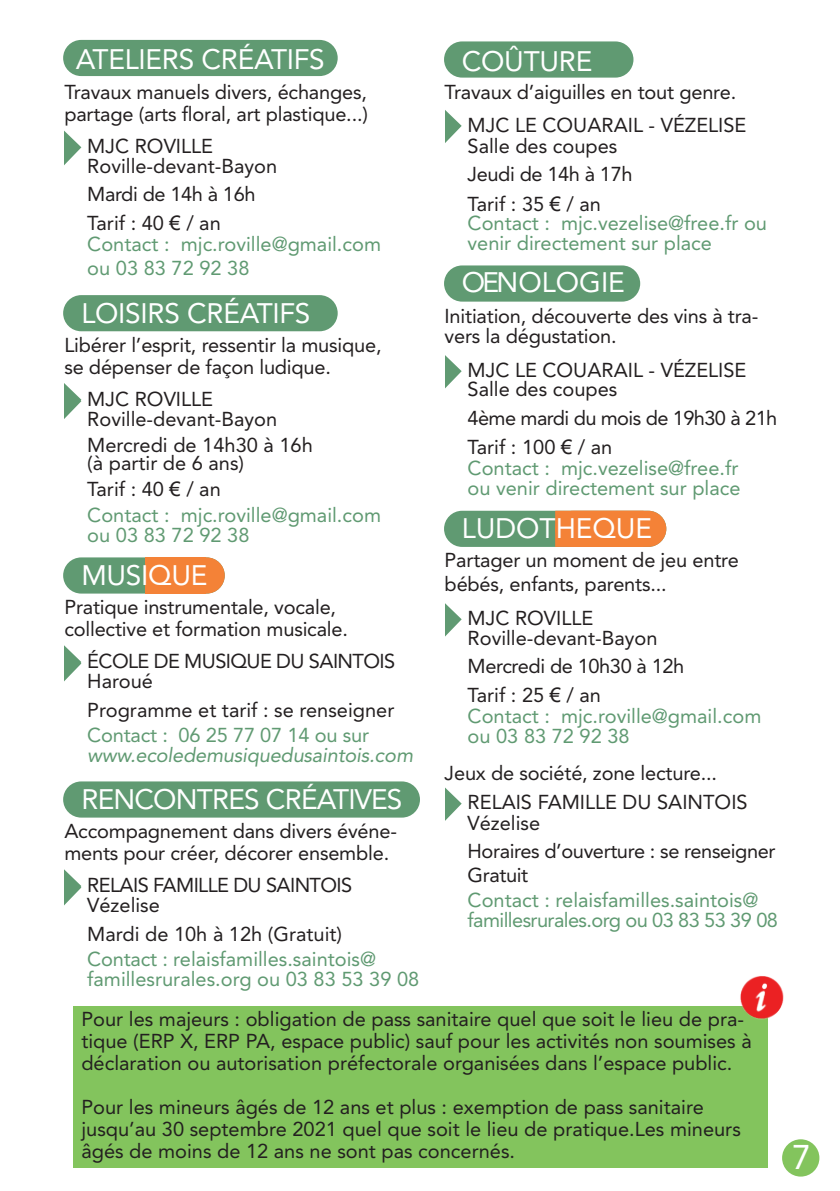
<style>
.page{position:relative;width:840px;height:1191px;background:#fff}
.page>*{position:absolute;margin:0;border:0;box-sizing:border-box;transform-origin:0 0}
.t1{font:34px "Avenir";color:#fff}
.t2{font:28px "Avenir";letter-spacing:-.01em;color:#fff}
.t3{font:28px "Avenir";letter-spacing:-.03em;color:#fff}
.t4{font:20px/22px "Avenir";color:#231f20}
.t5{font:20px/20px "Avenir";color:#609a72}
.t6{font:20px/24px "Avenir";letter-spacing:-.02em;color:#231f20}
.t7{font:20px "Avenir";letter-spacing:-.03em;color:#231f20}
.s1{font-family:"Arial"}
</style>
<div class="page">
<div style="left:444px;top:41px;width:189px;height:37px;background:#609a72;border-radius:18px"></div>
<div style="left:444px;top:265px;width:195px;height:37px;background:#609a72;border-radius:18px"></div>
<div style="left:444px;top:511px;width:222px;height:36px;background:#609a72;border-radius:18px"></div>
<div style="left:555px;top:511px;width:111px;height:36px;background:#f48237;border-radius:18px"></div>
<div style="left:555px;top:511px;width:88px;height:36px;background:#f48237"></div>
<div style="left:63px;top:295px;width:274px;height:36px;background:#609a72;border-radius:18px"></div>
<div style="left:63px;top:557px;width:162px;height:36px;background:#609a72;border-radius:18px"></div>
<div style="left:63px;top:781px;width:357px;height:36px;background:#609a72;border-radius:18px"></div>
<div style="left:154px;top:557px;width:71px;height:36px;background:#f48237;border-radius:18px"></div>
<svg style="left:145px;top:557px;width:23px;height:36px"></svg>
<svg style="left:445px;top:110px;width:16px;height:33px"></svg>
<svg style="left:445px;top:355px;width:16px;height:34px"></svg>
<svg style="left:445px;top:603px;width:16px;height:34px"></svg>
<svg style="left:445px;top:787px;width:16px;height:34px"></svg>
<svg style="left:64px;top:130px;width:17px;height:35px"></svg>
<svg style="left:64px;top:383px;width:17px;height:36px"></svg>
<svg style="left:64px;top:645px;width:17px;height:36px"></svg>
<svg style="left:64px;top:869px;width:17px;height:36px"></svg>
<div style="left:63px;top:40px;width:274px;height:36px;background:#609a72;border-radius:18px"></div>
<div style="left:74px;top:1005px;width:693px;height:162px;background:#83c45d"></div>
<img style="left:735px;top:976px;width:49px;height:45px">
<div style="left:781px;top:1139px;width:38px;height:37px;background:#83c45d;border-radius:50%"></div>
<h2 class="t2" style="left:76px;top:43px;width:250px">ATELIERS CRÉATIFS</h2>
<p class="t4" style="left:64px;top:81px;width:305px">Travaux manuels divers, échanges, partage (arts floral, art plastique...)</p>
<p class="t4" style="left:87px;top:135px;width:127px">MJC ROVILLE</p>
<p class="t4" style="left:87px;top:155px;width:191px">Roville-devant-Bayon</p>
<p class="t6" style="left:87px;top:182px;width:170px">Mardi de 14h à 16h</p>
<p class="t4" style="left:87px;top:212px;width:135px">Tarif : 40 <span class="s1">€</span> / an</p>
<p class="t5" style="left:87px;top:232px;width:295px;line-height:24px">Contact : mjc.roville@gmail.com ou 03 83 72 92 38</p>
<h2 class="t2" style="left:81px;top:297px;width:230px">LOISIRS CRÉATIFS</h2>
<p class="t4" style="left:64px;top:334px;width:318px">Libérer l’esprit, ressentir la musique, se dépenser de façon ludique.</p>
<p class="t4" style="left:87px;top:387px;width:127px">MJC ROVILLE</p>
<p class="t4" style="left:87px;top:408px;width:191px">Roville-devant-Bayon</p>
<p class="t4" style="left:87px;top:436px;width:227px;line-height:18px">Mercredi de 14h30 à 16h (à partir de 6 ans)</p>
<p class="t4" style="left:87px;top:478px;width:135px">Tarif : 40 <span class="s1">€</span> / an</p>
<p class="t5" style="left:87px;top:505px;width:295px">Contact : mjc.roville@gmail.com ou 03 83 72 92 38</p>
<h2 class="t2" style="left:81px;top:559px;width:127px">MUSIQUE</h2>
<p class="t4" style="left:64px;top:596px;width:285px">Pratique instrumentale, vocale, collective et formation musicale.</p>
<p class="t7" style="left:87px;top:649px;width:309px">ÉCOLE DE MUSIQUE DU SAINTOIS</p>
<p class="t4" style="left:87px;top:670px;width:67px">Haroué</p>
<p class="t4" style="left:87px;top:699px;width:308px">Programme et tarif : se renseigner</p>
<p class="t5" style="left:87px;top:724px;width:330px">Contact : 06 25 77 07 14 ou sur www.ecoledemusiquedusaintois.com</p>
<h2 class="t3" style="left:81px;top:783px;width:322px">RENCONTRES CRÉATIVES</h2>
<p class="t4" style="left:64px;top:820px;width:334px">Accompagnement dans divers événe&shy;ments pour créer, décorer ensemble.</p>
<p class="t7" style="left:87px;top:873px;width:266px">RELAIS FAMILLE DU SAINTOIS</p>
<p class="t4" style="left:87px;top:894px;width:74px">Vézelise</p>
<p class="t4" style="left:87px;top:923px;width:256px">Mardi de 10h à 12h (Gratuit)</p>
<p class="t5" style="left:87px;top:948px;width:333px">Contact : relaisfamilles.saintois@ famillesrurales.org ou 03 83 53 39 08</p>
<h2 class="t2" style="left:461px;top:45px;width:132px">COÛTURE</h2>
<p class="t4" style="left:444px;top:81px;width:293px">Travaux d’aiguilles en tout genre.</p>
<p class="t4" style="left:467px;top:114px;width:280px">MJC LE COUARAIL - VÉZELISE</p>
<p class="t4" style="left:467px;top:135px;width:151px">Salle des coupes</p>
<p class="t6" style="left:467px;top:162px;width:166px">Jeudi de 14h à 17h</p>
<p class="t4" style="left:467px;top:193px;width:135px">Tarif : 35 <span class="s1">€</span> / an</p>
<p class="t5" style="left:467px;top:213px;width:301px">Contact : mjc.vezelise@free.fr ou venir directement sur place</p>
<h2 class="t2" style="left:461px;top:266px;width:165px">OENOLOGIE</h2>
<p class="t4" style="left:444px;top:306px;width:315px;line-height:20px">Initiation, découverte des vins à tra&shy;vers la dégustation.</p>
<p class="t4" style="left:467px;top:359px;width:280px">MJC LE COUARAIL - VÉZELISE</p>
<p class="t4" style="left:467px;top:378px;width:151px">Salle des coupes</p>
<p class="t7" style="left:467px;top:406px;width:311px">4ème mardi du mois de 19h30 à 21h</p>
<p class="t4" style="left:467px;top:435px;width:146px">Tarif : 100 <span class="s1">€</span> / an</p>
<p class="t5" style="left:467px;top:458px;width:274px">Contact : mjc.vezelise@free.fr ou venir directement sur place</p>
<h2 class="t2" style="left:461px;top:512px;width:192px">LUDOTHEQUE</h2>
<p class="t4" style="left:444px;top:548px;width:295px;line-height:24px">Partager un moment de jeu entre bébés, enfants, parents...</p>
<p class="t4" style="left:467px;top:607px;width:127px">MJC ROVILLE</p>
<p class="t4" style="left:467px;top:627px;width:191px">Roville-devant-Bayon</p>
<p class="t6" style="left:467px;top:654px;width:218px">Mercredi de 10h30 à 12h</p>
<p class="t4" style="left:467px;top:684px;width:135px">Tarif : 25 <span class="s1">€</span> / an</p>
<p class="t5" style="left:467px;top:706px;width:295px">Contact : mjc.roville@gmail.com ou 03 83 72 92 38</p>
<p class="t4" style="left:444px;top:761px;width:274px">Jeux de société, zone lecture...</p>
<p class="t4" style="left:467px;top:791px;width:281px">RELAIS FAMILLE DU SAINTOIS</p>
<p class="t4" style="left:467px;top:811px;width:74px">Vézelise</p>
<p class="t6" style="left:467px;top:838px;width:309px">Horaires d’ouverture : se renseigner<br>Gratuit</p>
<p class="t5" style="left:467px;top:890px;width:312px">Contact : relaisfamilles.saintois@ famillesrurales.org ou 03 83 53 39 08</p>
<p class="t4" style="left:81px;top:1008px;width:671px">Pour les majeurs : obligation de pass sanitaire quel que soit le lieu de pra&shy;tique (ERP X, ERP PA, espace public) sauf pour les activités non soumises à déclaration ou autorisation préfectorale organisées dans l’espace public.</p>
<p class="t4" style="left:81px;top:1096px;width:660px">Pour les mineurs âgés de 12 ans et plus : exemption de pass sanitaire jusqu’au 30 septembre 2021 quel que soit le lieu de pratique.Les mineurs âgés de moins de 12 ans ne sont pas concernés.</p>
<h1 class="t1" style="left:791px;top:1137px;width:20px">7</h1>
</div>
